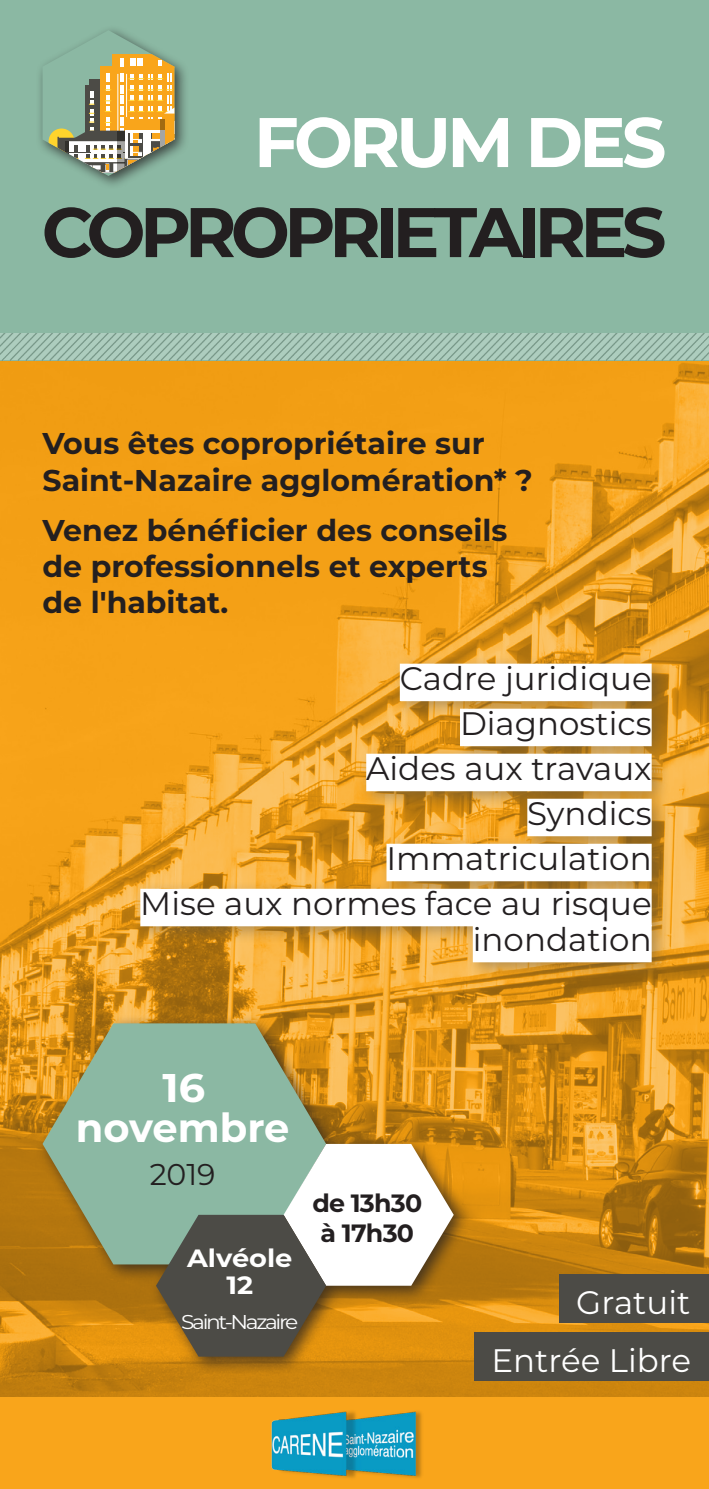
<style>
.page{position:relative;width:709px;height:1489px;background:#fff}
.page>*{position:absolute;margin:0;border:0;box-sizing:border-box;transform-origin:0 0}
.t1{font:700 70px/90px "Montserrat";letter-spacing:-.08em;color:#231f20;text-align:right}
.t2{font:700 40px/40px "Montserrat";color:#fff;text-align:center}
.t3{font:32.5px/36px "Montserrat";color:#231f20;text-align:right}
.t4{font:32.5px "Montserrat";color:#fff}
.t5{font:700 30px/36px "Montserrat";color:#231f20}
.t6{font:30px "Montserrat";color:#231f20}
.t7{font:700 25px "Montserrat";letter-spacing:-.03em;color:#231f20}
.t8{font:700 25px/27.5px "Montserrat";color:#fff;text-align:center;scale:1.09 1}
.t9{font:20px "Montserrat";letter-spacing:-.11em;color:#fff;scale:1.09 1}
.s1{color:#fff}
</style>
<div class="page">
<div style="left:0;top:0;width:709px;height:1488px;background:#f9a51b"></div>
<div style="left:0;top:0;width:709px;height:360px;background:#8bb8a3"></div>
<div style="left:36px;top:24px;width:153px;height:166px;background:#231f20;opacity:.75"></div>
<svg style="left:43px;top:30px;width:132px;height:146px"></svg>
<img style="left:0;top:360px;width:709px;height:1036px">
<div style="left:131px;top:654px;width:540px;height:326px;background:#4c4b46;opacity:.4"></div>
<div style="left:400px;top:663px;width:251px;height:38px;background:#fff"></div>
<div style="left:460px;top:708px;width:191px;height:38px;background:#fff"></div>
<div style="left:366px;top:753px;width:285px;height:38px;background:#fff"></div>
<div style="left:527px;top:798px;width:124px;height:38px;background:#fff"></div>
<div style="left:386px;top:843px;width:265px;height:38px;background:#fff"></div>
<div style="left:140px;top:888px;width:511px;height:38px;background:#fff"></div>
<div style="left:473px;top:924px;width:178px;height:38px;background:#fff"></div>
<img style="left:271px;top:1411px;width:151px;height:67px">
<div style="left:35px;top:1014px;width:436px;height:360px;background:#231f20;opacity:.75"></div>
<svg style="left:43px;top:1023px;width:283px;height:241px;background:#9aa97d"></svg>
<svg style="left:156px;top:1143px;width:298px;height:213px;background:#a8a07f"></svg>
<div style="left:559px;top:1273px;width:150px;height:49px;background:#4c4b46"></div>
<svg style="left:0;top:333px;width:709px;height:27px;background:#9fbfb0"></svg>
<div style="left:474px;top:1332px;width:235px;height:48px;background:#4c4b46"></div>
<p class="t1" style="left:42px;top:94px;width:626px"><span class="s1">FORUM DES<br></span>COPROPRIETAIRES</p>
<p class="t5" style="left:43px;top:424px;width:492px">Vous êtes copropriétaire sur<br>Saint-Nazaire agglomération* ?</p>
<p class="t5" style="left:43px;top:510px;width:466px">Venez bénéficier des conseils de professionnels et experts de l'habitat.</p>
<p class="t3" style="left:400px;top:659px;width:253px">Cadre juridique</p>
<p class="t3" style="left:460px;top:704px;width:193px">Diagnostics</p>
<p class="t3" style="left:366px;top:749px;width:287px">Aides aux travaux</p>
<p class="t3" style="left:527px;top:794px;width:126px">Syndics</p>
<p class="t3" style="left:386px;top:839px;width:267px">Immatriculation</p>
<p class="t3" style="left:140px;top:884px;width:513px">Mise aux normes face au risque inondation</p>
<p class="t2" style="left:76px;top:1065px;width:215px">16 novembre</p>
<p class="t6" style="left:150px;top:1153px;width:67px">2019</p>
<p class="t8" style="left:187px;top:1242px;width:98px">Alvéole<br>12</p>
<p class="t9" style="left:181px;top:1308px;width:109px">Saint-Nazaire</p>
<p class="t7" style="left:312px;top:1184px;width:111px">de 13h30</p>
<p class="t7" style="left:320px;top:1214px;width:95px">à 17h30</p>
<p class="t4" style="left:576px;top:1279px;width:116px">Gratuit</p>
<p class="t4" style="left:491px;top:1338px;width:201px">Entrée Libre</p>
</div>
